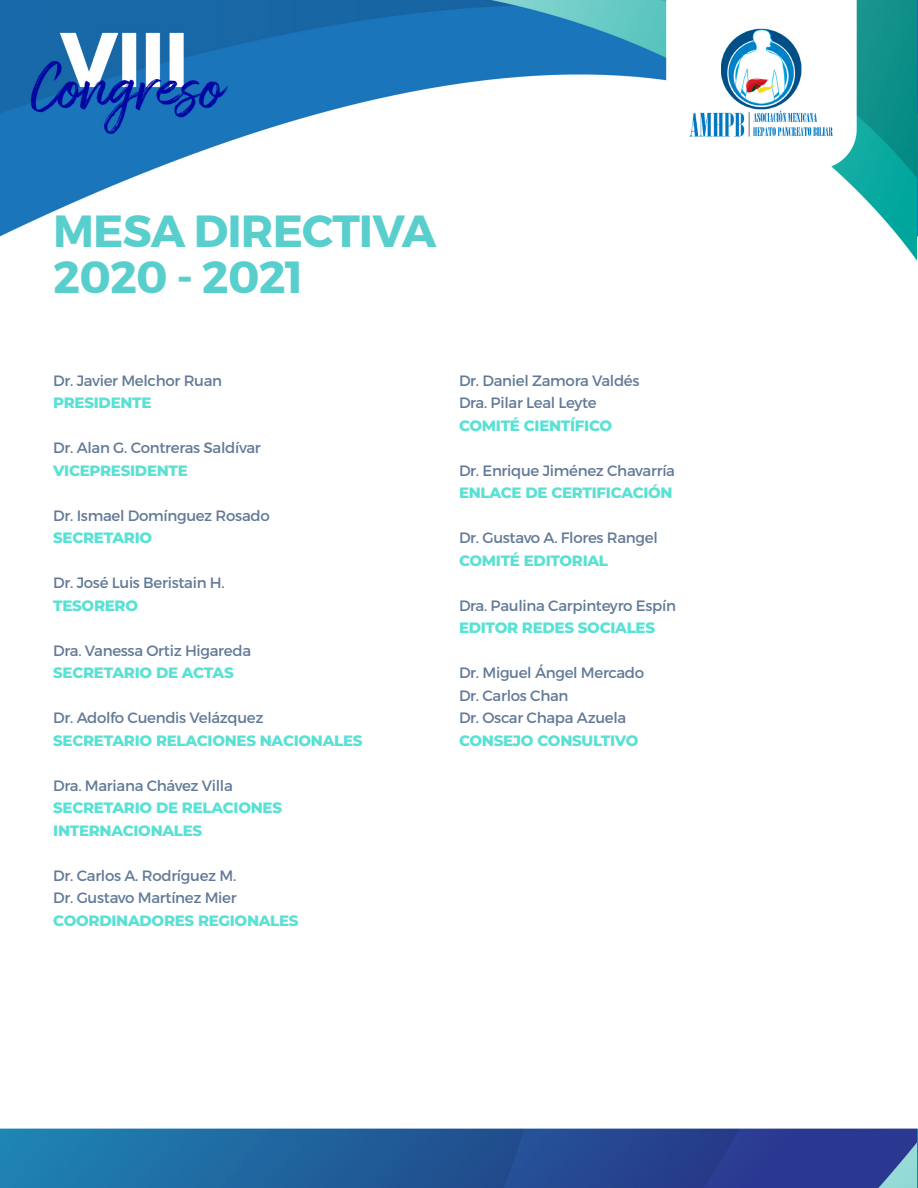
<style>
.page{position:relative;width:918px;height:1188px;background:#fff}
.page>*{position:absolute;margin:0;border:0;box-sizing:border-box;transform-origin:0 0}
.t1{font:700 45px/46.5px "Montserrat";letter-spacing:-.02em;color:#59cfcd}
.t2{font:15px/22.5px "Montserrat";letter-spacing:-.02em;color:#627a97}
.t3{font:800 15px/22.5px "Montserrat";letter-spacing:-.02em;color:#59e1d4}
.s1{font-weight:800;color:#59e1d4}
</style>
<div class="page">
<img style="left:0;top:0;width:918px;height:1188px">
<p class="t1" style="left:53px;top:208px;width:385px">MESA DIRECTIVA<br>2020 - 2021</p>
<p class="t2" style="left:53px;top:369px;width:170px">Dr. Javier Melchor Ruan<br><span class="s1">PRESIDENTE</span></p>
<p class="t2" style="left:53px;top:437px;width:209px">Dr. Alan G. Contreras Saldívar<br><span class="s1">VICEPRESIDENTE</span></p>
<p class="t2" style="left:53px;top:504px;width:218px">Dr. Ismael Domínguez Rosado</p>
<p class="t3" style="left:53px;top:526px;width:100px">SECRETARIO</p>
<p class="t2" style="left:53px;top:572px;width:173px">Dr. José Luis Beristain H.</p>
<p class="t3" style="left:53px;top:593px;width:86px">TESORERO</p>
<p class="t2" style="left:53px;top:639px;width:199px">Dra. Vanessa Ortiz Higareda</p>
<p class="t3" style="left:53px;top:661px;width:182px">SECRETARIO DE ACTAS</p>
<p class="t2" style="left:53px;top:707px;width:212px">Dr. Adolfo Cuendis Velázquez</p>
<p class="t3" style="left:53px;top:728px;width:311px">SECRETARIO RELACIONES NACIONALES</p>
<p class="t2" style="left:53px;top:774px;width:181px">Dra. Mariana Chávez Villa</p>
<p class="t3" style="left:53px;top:796px;width:230px">SECRETARIO DE RELACIONES<br>INTERNACIONALES</p>
<p class="t2" style="left:53px;top:864px;width:185px">Dr. Carlos A. Rodríguez M.<br>Dr. Gustavo Martínez Mier</p>
<p class="t3" style="left:53px;top:908px;width:247px">COORDINADORES REGIONALES</p>
<p class="t2" style="left:459px;top:369px;width:182px">Dr. Daniel Zamora Valdés</p>
<p class="t2" style="left:459px;top:392px;width:139px">Dra. Pilar Leal Leyte</p>
<p class="t3" style="left:459px;top:413px;width:155px">COMITÉ CIENTÍFICO</p>
<p class="t2" style="left:459px;top:459px;width:218px">Dr. Enrique Jiménez Chavarría</p>
<p class="t3" style="left:459px;top:481px;width:215px">ENLACE DE CERTIFICACIÓN</p>
<p class="t2" style="left:459px;top:527px;width:200px">Dr. Gustavo A. Flores Rangel</p>
<p class="t3" style="left:459px;top:548px;width:151px">COMITÉ EDITORIAL</p>
<p class="t2" style="left:459px;top:594px;width:219px">Dra. Paulina Carpinteyro Espín</p>
<p class="t3" style="left:459px;top:616px;width:198px">EDITOR REDES SOCIALES</p>
<p class="t2" style="left:459px;top:662px;width:187px">Dr. Miguel Ángel Mercado</p>
<p class="t2" style="left:459px;top:684px;width:111px">Dr. Carlos Chan</p>
<p class="t2" style="left:459px;top:707px;width:169px">Dr. Oscar Chapa Azuela</p>
<p class="t3" style="left:459px;top:728px;width:181px">CONSEJO CONSULTIVO</p>
</div>
